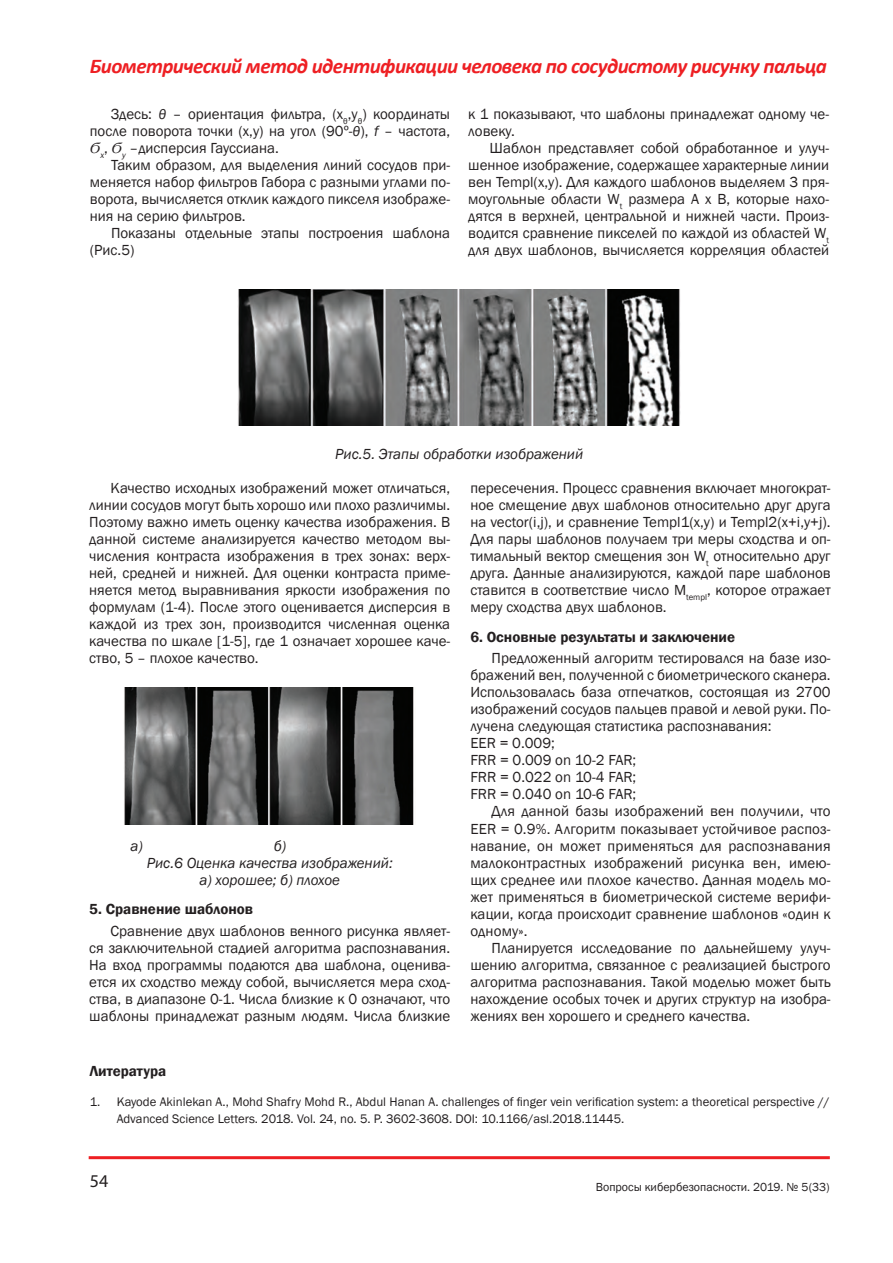
<style>
.page{position:relative;width:893px;height:1263px;background:#fff}
.page>*{position:absolute;margin:0;border:0;box-sizing:border-box;transform-origin:0 0}
.t1{font:italic 700 21px "Calibri";letter-spacing:-.025em;color:#ee1f23}
.t2{font:18px "Myriad Pro";color:#231f20}
.t3{font:15px/17px "Franklin Gothic";color:#231f20;text-align:justify}
.t4{font:italic 15px "Franklin Gothic";color:#231f20}
.t5{font:600 15px "Franklin Gothic";color:#231f20}
.t6{font:12.75px/17px "Franklin Gothic";color:#231f20}
.t7{font:12px "Franklin Gothic";color:#231f20}
.s1{font-style:italic}
.s2{font-family:"Times New Roman";font-style:italic}
</style>
<div class="page">
<hr style="left:89px;top:1156px;width:741px;height:3px;background:#ee1f23">
<img style="left:238px;top:289px;width:443px;height:137px">
<img style="left:124px;top:687px;width:290px;height:137px">
<h1 class="t1" style="left:90px;top:52px;width:738px">Биометрический метод идентификации человека по сосудистому рисунку пальца</h1>
<p class="t3" style="left:90px;top:106px;width:362px;text-indent:21px">Здесь: <span class="s1">θ</span> – ориентация фильтра, (x<sub>θ</sub>,y<sub>θ</sub>) координаты после поворота точки (x,y) на угол (90º-<span class="s1">θ</span>), <span class="s1">f</span> – частота, <span class="s2">Ϭ</span><sub>x</sub>, <span class="s2">Ϭ</span><sub>y</sub> –дисперсия Гауссиана.</p>
<p class="t3" style="left:90px;top:157px;width:362px;text-indent:21px">Таким образом, для выделения линий сосудов при&shy;меняется набор фильтров Габора с разными углами по&shy;ворота, вычисляется отклик каждого пикселя изображе&shy;ния на серию фильтров.</p>
<p class="t3" style="left:90px;top:225px;width:362px;text-indent:21px">Показаны отдельные этапы построения шаблона (Рис.5)</p>
<p class="t3" style="left:468px;top:106px;width:362px">к 1 показывают, что шаблоны принадлежат одному че&shy;ловеку.</p>
<p class="t3" style="left:468px;top:140px;width:362px;text-indent:21px">Шаблон представляет собой обработанное и улуч&shy;шенное изображение, содержащее характерные линии вен Templ(x,y). Для каждого шаблонов выделяем 3 пря&shy;моугольные области W<sub>t</sub> размера A x B, которые нахо&shy;дятся в верхней, центральной и нижней части. Произ&shy;водится сравнение пикселей по каждой из областей W<sub>t </sub>для двух шаблонов, вычисляется корреляция областей</p>
<p class="t4" style="left:335px;top:445px;width:250px">Рис.5. Этапы обработки изображений</p>
<p class="t3" style="left:89px;top:480px;width:362px;text-indent:21px">Качество исходных изображений может отличаться, линии сосудов могут быть хорошо или плохо различимы.<br>Поэтому важно иметь оценку качества изображения. В данной системе анализируется качество методом вы&shy;числения контраста изображения в трех зонах: верх&shy;ней, средней и нижней. Для оценки контраста приме&shy;няется метод выравнивания яркости изображения по формулам (1-4). После этого оценивается дисперсия в каждой из трех зон, производится численная оценка качества по шкале [1-5], где 1 означает хорошее каче&shy;ство, 5 – плохое качество.</p>
<p class="t3" style="left:470px;top:480px;width:362px">пересечения. Процесс сравнения включает многократ&shy;ное смещение двух шаблонов относительно друг друга на vector(i,j), и сравнение Templ1(x,y) и Templ2(x+i,y+j).<br>Для пары шаблонов получаем три меры сходства и оп&shy;тимальный вектор смещения зон W<sub>t</sub> относительно друг друга. Данные анализируются, каждой паре шаблонов ставится в соответствие число M<sub>templ</sub>, которое отражает меру сходства двух шаблонов.</p>
<p class="t5" style="left:470px;top:627px;width:266px">6. Основные результаты и заключение</p>
<p class="t3" style="left:470px;top:650px;width:362px;text-align:left;text-indent:21px">Предложенный алгоритм тестировался на базе изо&shy;бражений вен, полученной с биометрического сканера.<br>Использовалась база отпечатков, состоящая из 2700 изображений сосудов пальцев правой и левой руки. По&shy;лучена следующая статистика распознавания:<br>EER = 0.009;<br>FRR = 0.009 on 10-2 FAR;<br>FRR = 0.022 on 10-4 FAR;<br>FRR = 0.040 on 10-6 FAR;</p>
<p class="t3" style="left:470px;top:803px;width:362px;text-indent:21px">Для данной базы изображений вен получили, что EER = 0.9%. Алгоритм показывает устойчивое распоз&shy;навание, он может применяться для распознавания малоконтрастных изображений рисунка вен, имею&shy;щих среднее или плохое качество. Данная модель мо&shy;жет применяться в биометрической системе верифи&shy;кации, когда происходит сравнение шаблонов «один к одному».</p>
<p class="t3" style="left:470px;top:939px;width:362px;text-indent:21px">Планируется исследование по дальнейшему улуч&shy;шению алгоритма, связанное с реализацией быстрого алгоритма распознавания. Такой моделью может быть нахождение особых точек и других структур на изобра&shy;жениях вен хорошего и среднего качества.</p>
<p class="t4" style="left:131px;top:836px;width:14px">а)</p>
<p class="t4" style="left:274px;top:836px;width:14px">б)</p>
<p class="t4" style="left:147px;top:853px;width:247px">Рис.6 Оценка качества изображений:</p>
<p class="t4" style="left:199px;top:870px;width:142px">a) хорошее; б) плохое</p>
<p class="t5" style="left:89px;top:899px;width:165px">5. Сравнение шаблонов</p>
<p class="t3" style="left:89px;top:922px;width:362px;text-indent:21px">Сравнение двух шаблонов венного рисунка являет&shy;ся заключительной стадией алгоритма распознавания.<br>На вход программы подаются два шаблона, оценива&shy;ется их сходство между собой, вычисляется мера сход&shy;ства, в диапазоне 0-1. Числа близкие к 0 означают, что шаблоны принадлежат разным людям. Числа близкие</p>
<p class="t5" style="left:90px;top:1061px;width:78px">Литература</p>
<p class="t6" style="left:117px;top:1093px;width:714px;text-indent:-27px">1. Kayode Akinlekan A., Mohd Shafry Mohd R., Abdul Hanan A. challenges of finger vein verification system: a theoretical perspective //<br>Advanced Science Letters. 2018. Vol. 24, no. 5. P. 3602-3608. DOI: 10.1166/asl.2018.11445.</p>
<p class="t2" style="left:90px;top:1169px;width:20px">54</p>
<p class="t7" style="left:596px;top:1179px;width:235px">Вопросы кибербезопасности. 2019. № 5(33)</p>
</div>
